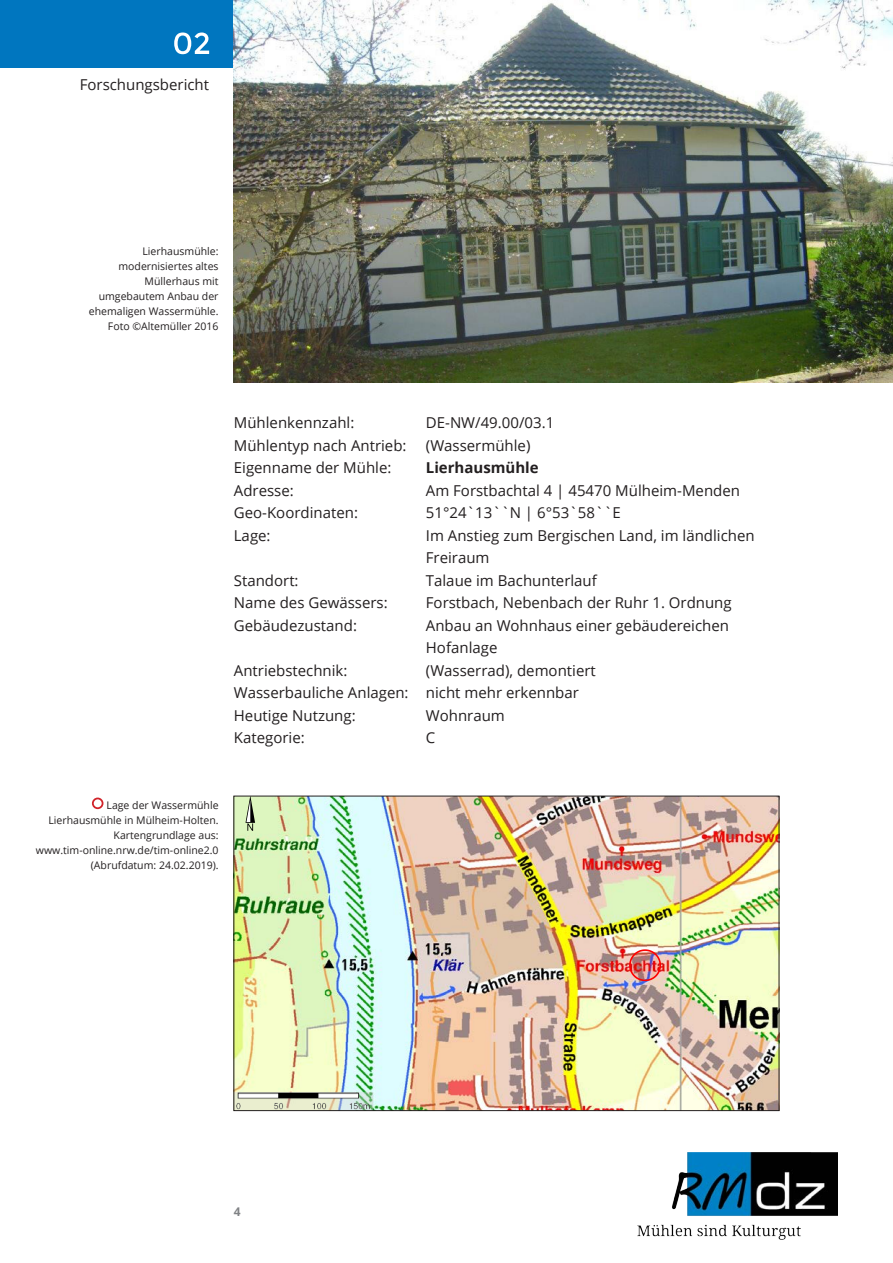
<style>
.page{position:relative;width:893px;height:1263px;background:#fff}
.page>*{position:absolute;margin:0;border:0;box-sizing:border-box;transform-origin:0 0}
.t1{font:15px/22.5px "Open Sans";color:#231f20}
.t2{font:700 15px "Open Sans";color:#231f20}
.t3{font:700 12px "Open Sans";color:#808285}
.t4{font:11.25px "Helvetica";color:#333}
.t5{font:10.5px/15px "Open Sans";color:#231f20;text-align:right}
</style>
<div class="page">
<div style="left:0;top:0;width:234px;height:68px;background:#0076bf"></div>
<img style="left:638px;top:1152px;width:200px;height:88px">
<img style="left:234px;top:0;width:659px;height:383px">
<svg style="left:174px;top:33px;width:35px;height:21px"></svg>
<img style="left:236px;top:798px;width:541px;height:311px">
<div style="left:92px;top:797px;width:11px;height:12px;border:2px solid #d1232a;border-radius:50%"></div>
<p class="t1" style="left:80px;top:73px;width:131px">Forschungsbericht</p>
<p class="t5" style="left:143px;top:243px;width:78px">Lierhausmühle:</p>
<p class="t5" style="left:118px;top:258px;width:102px">modernisiertes altes<br>Müllerhaus mit</p>
<p class="t5" style="left:89px;top:288px;width:131px">umgebautem Anbau der ehemaligen Wassermühle.</p>
<p class="t5" style="left:108px;top:318px;width:112px">Foto ©Altemüller 2016</p>
<p class="t1" style="left:234px;top:411px;width:122px">Mühlenkennzahl:</p>
<p class="t1" style="left:426px;top:411px;width:130px">DE-NW/49.00/03.1</p>
<p class="t1" style="left:234px;top:434px;width:174px">Mühlentyp nach Antrieb:</p>
<p class="t1" style="left:426px;top:434px;width:106px">(Wassermühle)</p>
<p class="t1" style="left:234px;top:456px;width:159px">Eigenname der Mühle:</p>
<p class="t2" style="left:426px;top:457px;width:114px">Lierhausmühle</p>
<p class="t1" style="left:234px;top:479px;width:61px">Adresse:</p>
<p class="t1" style="left:426px;top:479px;width:316px">Am Forstbachtal 4 | 45470 Mülheim-Menden</p>
<p class="t1" style="left:234px;top:501px;width:126px">Geo-Koordinaten:</p>
<p class="t1" style="left:426px;top:501px;width:196px">51°24`13``N | 6°53`58``E</p>
<p class="t1" style="left:234px;top:524px;width:38px">Lage:</p>
<p class="t1" style="left:426px;top:524px;width:330px">Im Anstieg zum Bergischen Land, im ländlichen<br>Freiraum</p>
<p class="t1" style="left:234px;top:569px;width:66px">Standort:</p>
<p class="t1" style="left:426px;top:569px;width:173px">Talaue im Bachunterlauf</p>
<p class="t1" style="left:234px;top:591px;width:155px">Name des Gewässers:</p>
<p class="t1" style="left:426px;top:591px;width:307px">Forstbach, Nebenbach der Ruhr 1. Ordnung</p>
<p class="t1" style="left:234px;top:614px;width:125px">Gebäudezustand:</p>
<p class="t1" style="left:426px;top:614px;width:305px">Anbau an Wohnhaus einer gebäudereichen<br>Hofanlage</p>
<p class="t1" style="left:234px;top:659px;width:115px">Antriebstechnik:</p>
<p class="t1" style="left:426px;top:659px;width:171px">(Wasserrad), demontiert</p>
<p class="t1" style="left:234px;top:681px;width:347px">Wasserbauliche Anlagen: nicht mehr erkennbar</p>
<p class="t1" style="left:234px;top:704px;width:123px">Heutige Nutzung:</p>
<p class="t1" style="left:426px;top:704px;width:80px">Wohnraum</p>
<p class="t1" style="left:234px;top:726px;width:72px">Kategorie:</p>
<p class="t1" style="left:426px;top:726px;width:11px">C</p>
<p class="t4" style="left:242px;top:729px;width:74px">TIM-online 2.0</p>
<p class="t5" style="left:107px;top:797px;width:113px">Lage der Wassermühle</p>
<p class="t5" style="left:48px;top:812px;width:172px">Lierhausmühle in Mülheim-Holten.<br>Kartengrundlage aus:</p>
<p class="t5" style="left:36px;top:842px;width:184px">www.tim-online.nrw.de/tim-online2.0 (Abrufdatum: 24.02.2019).</p>
<p class="t3" style="left:234px;top:1203px;width:8px">4</p>
</div>
